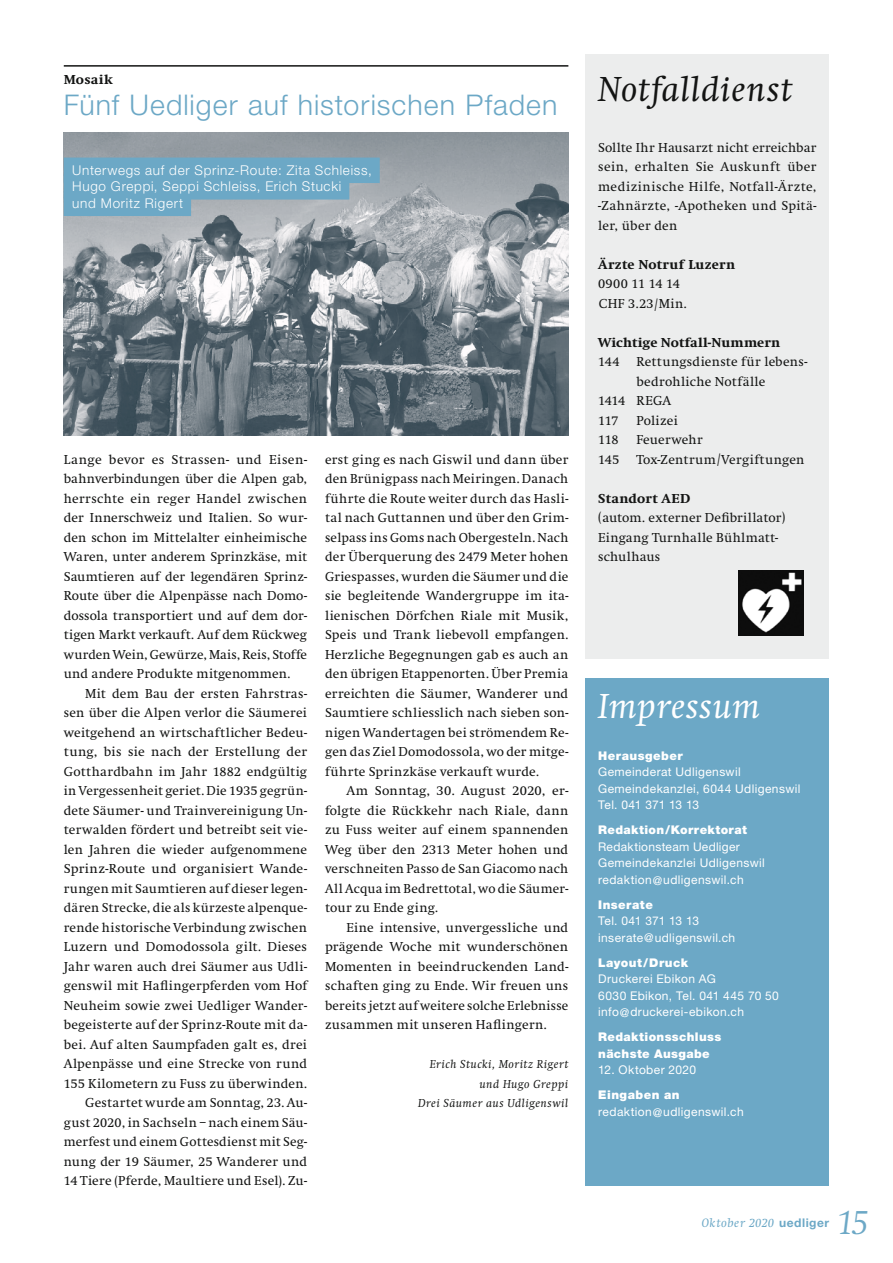
<style>
.page{position:relative;width:893px;height:1263px;background:#fff}
.page>*{position:absolute;margin:0;border:0;box-sizing:border-box;transform-origin:0 0}
.t1{font:italic 36px "Swift";letter-spacing:.025em;color:#131413}
.t2{font:italic 36px "Swift";letter-spacing:.02em;color:#fff}
.t3{font:italic 300 36px "Swift";color:#6ca8c6}
.t4{font:300 28.5px "Helvetica Neue";letter-spacing:.035em;color:#6ca8c6}
.t5{font:13.5px/19.5px "Swift";letter-spacing:.02em;color:#131413;text-align:justify}
.t6{font:300 13.5px/16.5px "Helvetica Neue";letter-spacing:.05em;color:#fff}
.t7{font:800 13.5px "Swift";letter-spacing:.02em;color:#131413}
.t8{font:13.5px "Swift";color:#131413}
.t9{font:italic 12.75px "Swift";letter-spacing:.05em;color:#6ca8c6}
.t10{font:12px/16.5px "Helvetica Neue";letter-spacing:.03em;color:#fff}
.t11{font:900 12px/16.5px "Helvetica Neue";letter-spacing:.035em;color:#fff}
.t12{font:italic 12px/19.5px "Swift";letter-spacing:.04em;color:#131413;text-align:right}
.s1{font-family:"Helvetica Neue";font-weight:700;font-style:normal;font-size:12px}
</style>
<div class="page">
<img style="left:64px;top:132px;width:504px;height:303px">
<div style="left:64px;top:158px;width:316px;height:25px;background:#6ca8c6"></div>
<div style="left:64px;top:174px;width:285px;height:26px;background:#6ca8c6"></div>
<div style="left:64px;top:191px;width:127px;height:25px;background:#6ca8c6"></div>
<div style="left:585px;top:54px;width:244px;height:604px;background:#eceded"></div>
<img style="left:738px;top:570px;width:66px;height:66px">
<div style="left:585px;top:678px;width:244px;height:507px;background:#6ca8c6"></div>
<hr style="left:64px;top:65px;width:504px;height:2px;background:#131413">
<p class="t7" style="left:64px;top:72px;width:50px">Mosaik</p>
<h2 class="t4" style="left:64px;top:88px;width:495px">Fünf Uedliger auf historischen Pfaden</h2>
<p class="t6" style="left:72px;top:161px;width:301px">Unterwegs auf der Sprinz-Route: Zita Schleiss,<br>Hugo Greppi, Seppi Schleiss, Erich Stucki<br>und Moritz Rigert</p>
<p class="t5" style="left:64px;top:450px;width:245px">Lange bevor es Strassen- und Eisen&shy;bahnverbindungen über die Alpen gab, herrschte ein reger Handel zwischen der Innerschweiz und Italien. So wur&shy;den schon im Mittelalter einheimische Waren, unter anderem Sprinzkäse, mit Saumtieren auf der legendären Sprinz-Route über die Alpenpässe nach Domo&shy;dossola transportiert und auf dem dor&shy;tigen Markt verkauft. Auf dem Rückweg wurden Wein, Gewürze, Mais, Reis, Stoffe und andere Produkte mitgenommen.</p>
<p class="t5" style="left:64px;top:684px;width:245px;text-align:right">Mit dem Bau der ersten Fahrstras&shy;sen über die Alpen verlor die Säumerei weitgehend an wirtschaftlicher Bedeu&shy;tung, bis sie nach der Erstellung der Gotthardbahn im Jahr 1882 endgültig in Vergessenheit geriet. Die 1935 gegrün&shy;dete Säumer- und Trainvereinigung Un&shy;terwalden fördert und betreibt seit vie&shy;len Jahren die wieder aufgenommene Sprinz-Route und organisiert Wande&shy;rungen mit Saumtieren auf dieser legen&shy;dären Strecke, die als kürzeste alpenque&shy;rende historische Verbindung zwischen Luzern und Domodossola gilt. Dieses Jahr waren auch drei Säumer aus Udli&shy;genswil mit Haflingerpferden vom Hof Neuheim sowie zwei Uedliger Wander&shy;begeisterte auf der Sprinz-Route mit da&shy;bei. Auf alten Saumpfaden galt es, drei Alpenpässe und eine Strecke von rund 155 Kilometern zu Fuss zu überwinden.<br>Gestartet wurde am Sonntag, 23. Au&shy;gust 2020, in Sachseln – nach einem Säu&shy;merfest und einem Gottesdienst mit Seg&shy;nung der 19 Säumer, 25 Wanderer und 14 Tiere (Pferde, Maultiere und Esel). Zu-</p>
<p class="t5" style="left:325px;top:450px;width:245px">erst ging es nach Giswil und dann über den Brünigpass nach Meiringen. Danach führte die Route weiter durch das Hasli&shy;tal nach Guttannen und über den Grim&shy;selpass ins Goms nach Obergesteln. Nach der Überquerung des 2479 Meter hohen Griespasses, wurden die Säumer und die sie begleitende Wandergruppe im ita&shy;lienischen Dörfchen Riale mit Musik, Speis und Trank liebevoll empfangen.<br>Herzliche Begegnungen gab es auch an den übrigen Etappenorten. Über Premia erreichten die Säumer, Wanderer und Saumtiere schliesslich nach sieben son&shy;nigen Wandertagen bei strömendem Re&shy;gen das Ziel Domodossola, wo der mitge&shy;führte Sprinzkäse verkauft wurde.</p>
<p class="t5" style="left:325px;top:781px;width:245px;text-indent:21px">Am Sonntag, 30. August 2020, er&shy;folgte die Rückkehr nach Riale, dann zu Fuss weiter auf einem spannenden Weg über den 2313 Meter hohen und verschneiten Passo de San Giacomo nach All Acqua im Bedrettotal, wo die Säumer&shy;tour zu Ende ging.</p>
<p class="t5" style="left:325px;top:918px;width:245px;text-indent:21px">Eine intensive, unvergessliche und prägende Woche mit wunderschönen Momenten in beeindruckenden Land&shy;schaften ging zu Ende. Wir freuen uns bereits jetzt auf weitere solche Erlebnisse zusammen mit unseren Haflingern.</p>
<p class="t12" style="left:418px;top:1055px;width:152px">Erich Stucki, Moritz Rigert und Hugo Greppi<br>Drei Säumer aus Udligenswil</p>
<h1 class="t1" style="left:598px;top:69px;width:195px">Notfalldienst</h1>
<p class="t5" style="left:598px;top:138px;width:220px">Sollte Ihr Hausarzt nicht erreichbar sein, erhalten Sie Auskunft über medizinische Hilfe, Notfall-Ärzte, -Zahnärzte, -Apotheken und Spitä&shy;ler, über den</p>
<p class="t7" style="left:598px;top:257px;width:138px">Ärzte Notruf Luzern</p>
<p class="t5" style="left:598px;top:274px;width:90px">0900 11 14 14<br>CHF 3.23/Min.</p>
<p class="t7" style="left:598px;top:335px;width:184px">Wichtige Notfall-Nummern</p>
<p class="t5" style="left:598px;top:352px;width:211px">144 Rettungsdienste für lebens-</p>
<p class="t5" style="left:636px;top:372px;width:130px">bedrohliche Notfälle</p>
<p class="t8" style="left:598px;top:393px;width:75px">1414 REGA</p>
<p class="t5" style="left:598px;top:411px;width:22px">117</p>
<p class="t5" style="left:636px;top:411px;width:43px">Polizei</p>
<p class="t5" style="left:598px;top:430px;width:22px">118</p>
<p class="t5" style="left:636px;top:430px;width:68px">Feuerwehr</p>
<p class="t5" style="left:598px;top:450px;width:23px">145</p>
<p class="t5" style="left:636px;top:450px;width:170px">Tox-Zentrum/Vergiftungen</p>
<p class="t7" style="left:598px;top:491px;width:94px">Standort AED</p>
<p class="t5" style="left:598px;top:508px;width:189px;text-align:left">(autom. externer Defibrillator)<br>Eingang Turnhalle Bühlmatt&shy;schulhaus</p>
<h1 class="t2" style="left:598px;top:687px;width:163px">Impressum</h1>
<p class="t11" style="left:598px;top:747px;width:86px">Herausgeber</p>
<p class="t10" style="left:598px;top:763px;width:204px">Gemeinderat Udligenswil<br>Gemeindekanzlei, 6044 Udligenswil<br>Tel. 041 371 13 13</p>
<p class="t11" style="left:598px;top:822px;width:150px">Redaktion/Korrektorat</p>
<p class="t10" style="left:598px;top:838px;width:168px">Redaktionsteam Uedliger<br>Gemeindekanzlei Udligenswil redaktion@udligenswil.ch</p>
<p class="t11" style="left:598px;top:896px;width:56px">Inserate</p>
<p class="t10" style="left:598px;top:912px;width:139px">Tel. 041 371 13 13 inserate@udligenswil.ch</p>
<p class="t11" style="left:598px;top:954px;width:92px">Layout/Druck</p>
<p class="t10" style="left:598px;top:970px;width:182px">Druckerei Ebikon AG<br>6030 Ebikon, Tel. 041 445 70 50 info@druckerei-ebikon.ch</p>
<p class="t11" style="left:598px;top:1029px;width:125px">Redaktionsschluss nächste Ausgabe</p>
<p class="t10" style="left:598px;top:1061px;width:99px">12. Oktober 2020</p>
<p class="t11" style="left:598px;top:1087px;width:83px">Eingaben an</p>
<p class="t10" style="left:598px;top:1103px;width:147px">redaktion@udligenswil.ch</p>
<p class="t9" style="left:702px;top:1216px;width:129px">Oktober 2020 <span class="s1">uedliger</span></p>
<h1 class="t3" style="left:838px;top:1202px;width:33px">15</h1>
</div>
